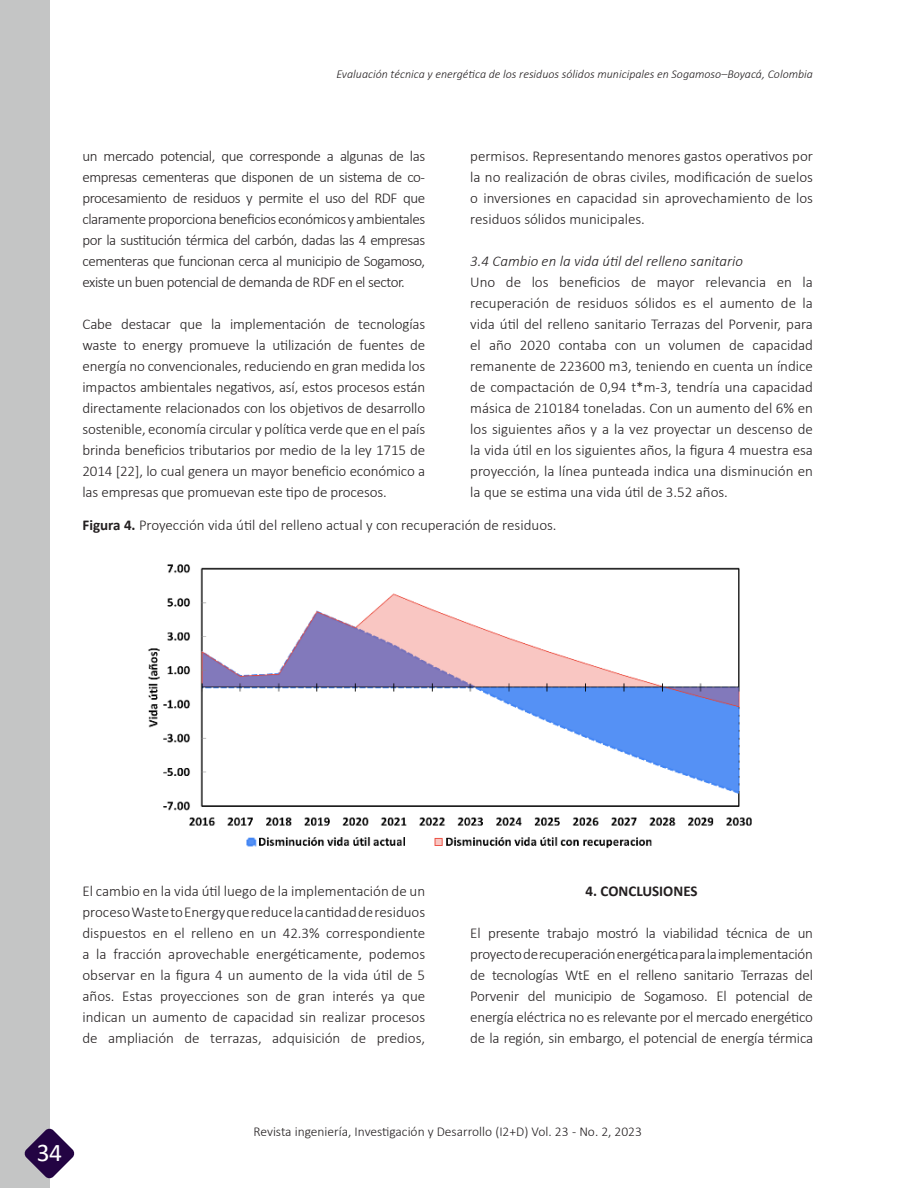
<style>
.page{position:relative;width:918px;height:1188px;background:#fff}
.page>*{position:absolute;margin:0;border:0;box-sizing:border-box;transform-origin:0 0}
.t1{font:25.5px "Calibri";color:#fff}
.Texto_del_contenido{font:300 15px/21px "Calibri";color:#231f20;text-align:justify}
.Texto_del_contenido-2{font:italic 300 15px "Calibri";color:#231f20}
.Titulos_numerados_de{font:700 15px "Calibri";color:#231f20}
.t2{font:300 13.5px "Calibri";color:#231f20}
.Cita_y_DOI{font:italic 300 12px "Calibri";color:#231f20}
.s1{font-weight:700}
</style>
<div class="page">
<div style="left:0;top:0;width:49px;height:1188px;background:#c4c5c5"></div>
<svg style="left:24px;top:1128px;width:51px;height:51px"></svg>
<img style="left:148px;top:564px;width:604px;height:285px">
<p class="Cita_y_DOI" style="left:336px;top:67px;width:478px">Evaluación técnica y energética de los residuos sólidos municipales en Sogamoso–Boyacá, Colombia</p>
<p class="Texto_del_contenido" style="left:82px;top:146px;width:344px">un mercado potencial, que corresponde a algunas de las empresas cementeras que disponen de un sistema de co&shy;procesamiento de residuos y permite el uso del RDF que claramente proporciona beneficios económicos y ambientales por la sustitución térmica del carbón, dadas las 4 empresas cementeras que funcionan cerca al municipio de Sogamoso, existe un buen potencial de demanda de RDF en el sector.</p>
<p class="Texto_del_contenido" style="left:82px;top:314px;width:344px">Cabe destacar que la implementación de tecnologías waste to energy promueve la utilización de fuentes de energía no convencionales, reduciendo en gran medida los impactos ambientales negativos, así, estos procesos están directamente relacionados con los objetivos de desarrollo sostenible, economía circular y política verde que en el país brinda beneficios tributarios por medio de la ley 1715 de 2014 [22], lo cual genera un mayor beneficio económico a las empresas que promuevan este tipo de procesos.</p>
<p class="Texto_del_contenido" style="left:470px;top:146px;width:344px">permisos. Representando menores gastos operativos por la no realización de obras civiles, modificación de suelos o inversiones en capacidad sin aprovechamiento de los residuos sólidos municipales.</p>
<p class="Texto_del_contenido-2" style="left:470px;top:252px;width:274px">3.4 Cambio en la vida útil del relleno sanitario</p>
<p class="Texto_del_contenido" style="left:470px;top:272px;width:344px">Uno de los beneficios de mayor relevancia en la recuperación de residuos sólidos es el aumento de la vida útil del relleno sanitario Terrazas del Porvenir, para el año 2020 contaba con un volumen de capacidad remanente de 223600 m3, teniendo en cuenta un índice de compactación de 0,94 t*m-3, tendría una capacidad másica de 210184 toneladas. Con un aumento del 6% en los siguientes años y a la vez proyectar un descenso de la vida útil en los siguientes años, la figura 4 muestra esa proyección, la línea punteada indica una disminución en la que se estima una vida útil de 3.52 años.</p>
<p class="Texto_del_contenido" style="left:82px;top:515px;width:476px"><span class="s1">Figura 4.</span> Proyección vida útil del relleno actual y con recuperación de residuos.</p>
<p class="Texto_del_contenido" style="left:82px;top:881px;width:344px">El cambio en la vida útil luego de la implementación de un proceso Waste to Energy que reduce la cantidad de residuos dispuestos en el relleno en un 42.3% correspondiente a la fracción aprovechable energéticamente, podemos observar en la figura 4 un aumento de la vida útil de 5 años. Estas proyecciones son de gran interés ya que indican un aumento de capacidad sin realizar procesos de ampliación de terrazas, adquisición de predios,</p>
<p class="Titulos_numerados_de" style="left:586px;top:881px;width:113px">4. CONCLUSIONES</p>
<p class="Texto_del_contenido" style="left:470px;top:923px;width:344px">El presente trabajo mostró la viabilidad técnica de un proyecto de recuperación energética para la implementación de tecnologías WtE en el relleno sanitario Terrazas del Porvenir del municipio de Sogamoso. El potencial de energía eléctrica no es relevante por el mercado energético de la región, sin embargo, el potencial de energía térmica</p>
<h1 class="t1" style="left:37px;top:1135px;width:27px">34</h1>
<p class="t2" style="left:254px;top:1123px;width:390px">Revista ingeniería, Investigación y Desarrollo (I2+D) Vol. 23 - No. 2, 2023</p>
</div>
